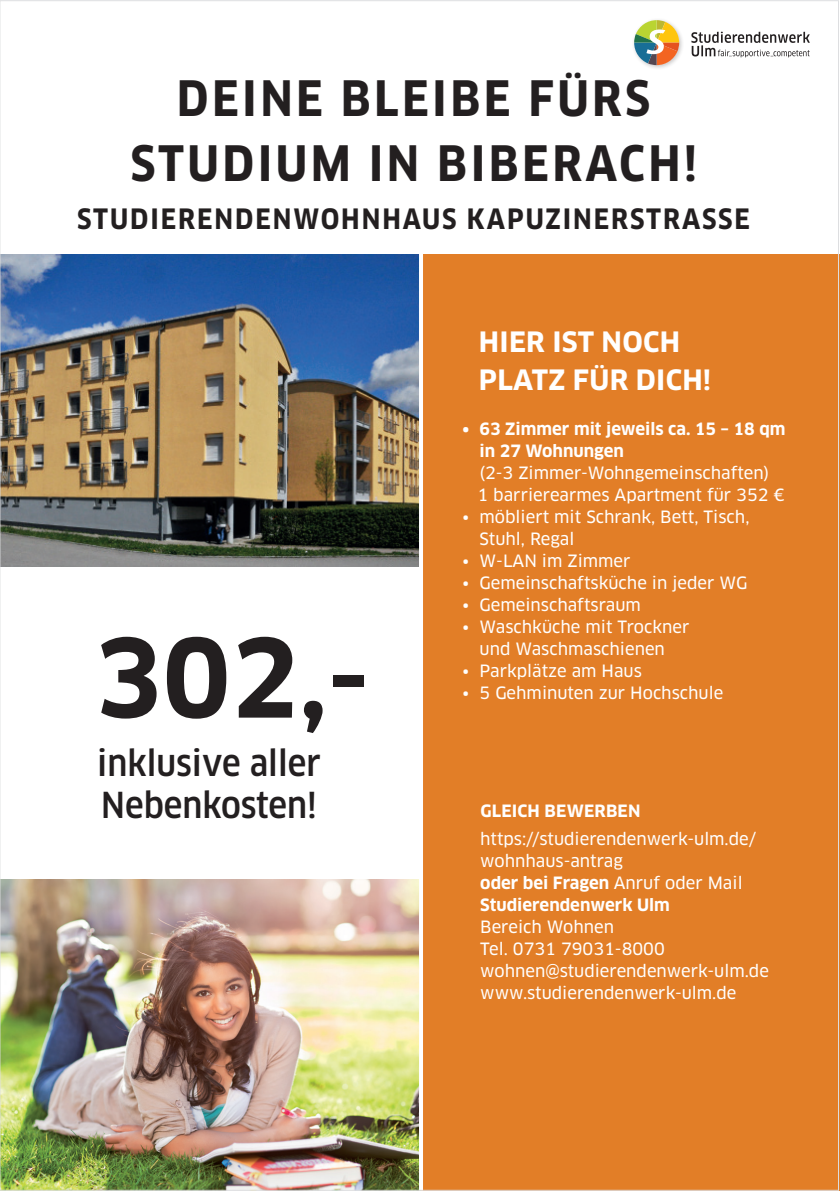
<style>
.page{position:relative;width:840px;height:1191px;background:#fff}
.page>*{position:absolute;margin:0;border:0;box-sizing:border-box;transform-origin:0 0}
.t1{font:700 106.6px "Clan OT";color:#231f20}
.t2{font:700 47.6px/64px "Clan OT Narr";letter-spacing:.07em;color:#231f20;text-align:center}
.t3{font:500 35px/42px "Clan OT Narr";color:#231f20}
.t4{font:700 27.4px "Clan OT Narr";letter-spacing:.07em;color:#231f20}
.t5{font:700 27.4px/38px "Clan OT";letter-spacing:.01em;color:#fff}
.t6{font:16.6px/22px "Clan OT News";color:#fff}
.t7{font:700 16.6px/22px "Clan OT";color:#fff}
.s1{font-family:"Clan OT News";font-weight:400}
</style>
<div class="page">
<div style="left:420px;top:254px;width:419px;height:937px;background:#e27e27"></div>
<img style="left:2px;top:254px;width:417px;height:312px">
<img style="left:0;top:879px;width:420px;height:312px">
<hr style="left:419px;top:241px;width:4px;height:949px;background:#fff">
<div style="left:631px;top:18px;width:53px;height:53px;background:#231f20;opacity:.24"></div>
<svg style="left:633px;top:20px;width:45px;height:45px"></svg>
<svg style="left:691px;top:32px;width:118px;height:25px"></svg>
<h2 class="t2" style="left:130px;top:67px;width:568px">DEINE BLEIBE FÜRS<br>STUDIUM IN BIBERACH!</h2>
<h3 class="t4" style="left:77px;top:203px;width:673px">STUDIERENDENWOHNHAUS KAPUZINERSTRASSE</h3>
<h1 class="t1" style="left:94px;top:616px;width:276px">302,-</h1>
<h3 class="t3" style="left:97px;top:742px;width:225px">inklusive aller<br>Nebenkosten!</h3>
<h3 class="t5" style="left:478px;top:323px;width:234px">HIER IST NOCH<br>PLATZ FÜR DICH!</h3>
<p class="t7" style="left:479px;top:418px;width:307px;text-indent:-17px">• 63 Zimmer mit jeweils ca. 15 – 18 qm in 27 Wohnungen</p>
<p class="t6" style="left:477px;top:462px;width:308px">(2-3 Zimmer-Wohngemeinschaften)<br>1 barrierearmes Apartment für 352 €</p>
<p class="t6" style="left:479px;top:506px;width:271px;text-indent:-17px">• möbliert mit Schrank, Bett, Tisch,<br>Stuhl, Regal</p>
<p class="t6" style="left:462px;top:550px;width:169px">• W-LAN im Zimmer</p>
<p class="t6" style="left:462px;top:572px;width:286px">• Gemeinschaftsküche in jeder WG</p>
<p class="t6" style="left:462px;top:594px;width:180px">• Gemeinschaftsraum</p>
<p class="t6" style="left:462px;top:616px;width:228px;text-align:center">• Waschküche mit Trockner und Waschmaschienen</p>
<p class="t6" style="left:462px;top:660px;width:181px">• Parkplätze am Haus</p>
<p class="t6" style="left:462px;top:682px;width:262px">• 5 Gehminuten zur Hochschule</p>
<p class="t7" style="left:480px;top:800px;width:161px">GLEICH BEWERBEN</p>
<p class="t6" style="left:480px;top:827px;width:277px">https://studierendenwerk-ulm.de/ wohnhaus-antrag</p>
<p class="t7" style="left:480px;top:871px;width:264px">oder bei Fragen <span class="s1">Anruf oder Mail<br></span>Studierendenwerk Ulm</p>
<p class="t6" style="left:480px;top:915px;width:290px">Bereich Wohnen<br>Tel. 0731 79031-8000 wohnen@studierendenwerk-ulm.de www.studierendenwerk-ulm.de</p>
</div>
